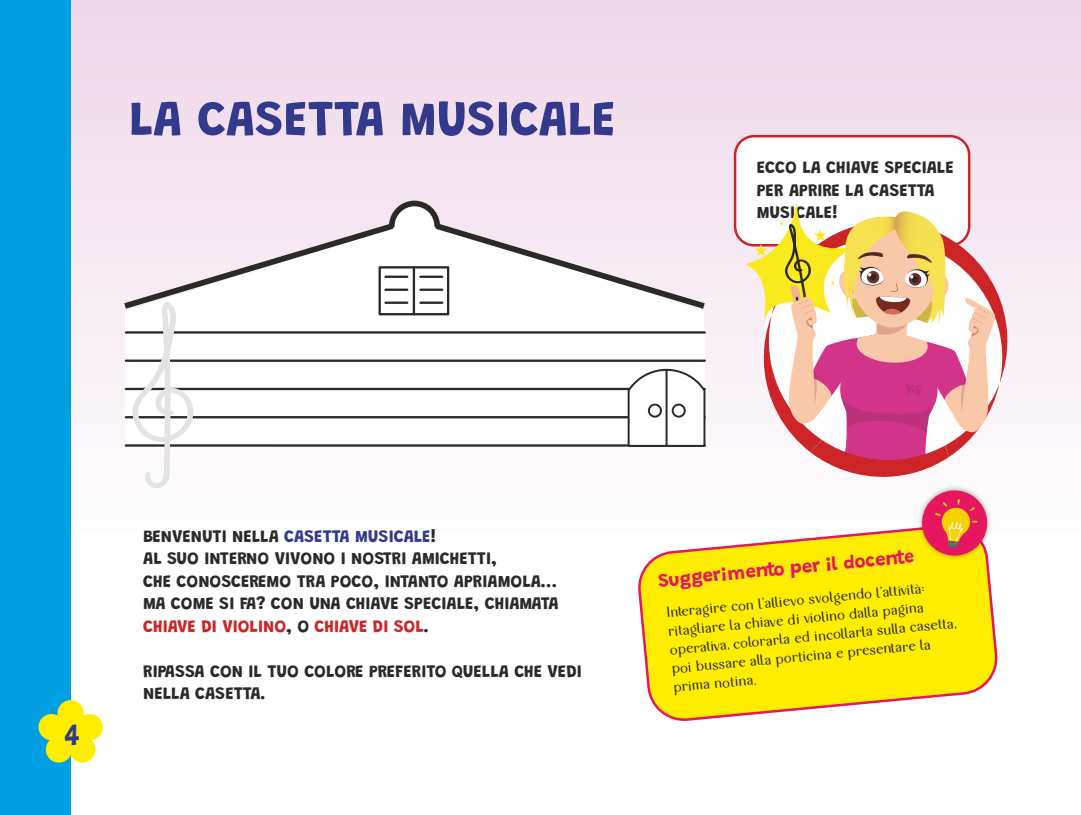
<style>
.page{position:relative;width:1081px;height:815px;background:#fff}
.page>*{position:absolute;margin:0;border:0;box-sizing:border-box;transform-origin:0 0}
.t1{font:700 50px "Grandstander";color:#343a8b}
.t2{font:700 30.5px "Grandstander";color:#343a8b}
.t3{font:700 18.75px "Grandstander";color:#e61660}
.t4{font:700 17.5px/22.5px "Grandstander";color:#2b2a29}
.t5{font:15px/18.9px "Galgony";color:#2b2a29}
.s1{color:#343a8b}
.s2{color:#cd2527}
</style>
<div class="page">
<div style="left:55px;top:0;width:1026px;height:533px;background:linear-gradient(to bottom,#efd7e9,#fefefe)"></div>
<svg style="left:125px;top:202px;width:582px;height:245px"></svg>
<svg style="left:124px;top:201px;width:581px;height:108px;fill:#f6e9f3"></svg>
<hr style="left:126px;top:331px;width:579px;height:3px;background:#2b2a29">
<hr style="left:126px;top:360px;width:579px;height:2px;background:#2b2a29">
<hr style="left:126px;top:388px;width:579px;height:2px;background:#2b2a29">
<hr style="left:126px;top:416px;width:579px;height:2px;background:#2b2a29">
<hr style="left:126px;top:444px;width:579px;height:3px;background:#2b2a29">
<svg style="left:626px;top:368px;width:80px;height:80px"></svg>
<hr style="left:665px;top:370px;width:2px;height:76px;background:#2b2a29">
<div style="left:672px;top:404px;width:14px;height:14px;border:2px solid #2b2a29;border-radius:50%"></div>
<div style="left:648px;top:404px;width:14px;height:14px;border:2px solid #2b2a29;border-radius:50%"></div>
<div style="left:378px;top:266px;width:71px;height:49px;border:2px solid #2b2a29"></div>
<hr style="left:413px;top:268px;width:2px;height:46px;background:#2b2a29">
<hr style="left:385px;top:276px;width:22px;height:2px;background:#2b2a29">
<hr style="left:385px;top:289px;width:22px;height:2px;background:#2b2a29">
<hr style="left:385px;top:302px;width:22px;height:2px;background:#2b2a29">
<hr style="left:420px;top:276px;width:22px;height:2px;background:#2b2a29">
<hr style="left:420px;top:289px;width:22px;height:2px;background:#2b2a29">
<hr style="left:420px;top:302px;width:22px;height:2px;background:#2b2a29">
<svg style="left:132px;top:302px;width:63px;height:188px"></svg>
<div style="left:735px;top:136px;width:234px;height:109px;background:#fefefe;border-radius:19px"></div>
<div style="left:734px;top:135px;width:236px;height:112px;border:2px solid #cd2527;border-radius:19px"></div>
<svg style="left:999px;top:219px;width:9px;height:165px"></svg>
<svg style="left:747px;top:199px;width:252px;height:279px"></svg>
<div style="left:0;top:0;width:71px;height:815px;background:#00a0e3"></div>
<svg style="left:38px;top:700px;width:65px;height:63px"></svg>
<svg style="left:635px;top:522px;width:365px;height:199px"></svg>
<img style="left:911px;top:480px;width:87px;height:86px">
<svg style="left:920px;top:489px;width:68px;height:68px;background:#e96d5f"></svg>
<h1 class="t1" style="left:129px;top:99px;width:488px">LA CASETTA MUSICALE</h1>
<p class="t4" style="left:757px;top:158px;width:198px">ECCO LA CHIAVE SPECIALE<br>PER APRIRE LA CASETTA<br>MUSICALE!</p>
<h2 class="t2" style="left:64px;top:723px;width:18px">4</h2>
<p class="t4" style="left:143px;top:526px;width:417px">BENVENUTI NELLA <span class="s1">CASETTA MUSICALE</span>!<br>AL SUO INTERNO VIVONO I NOSTRI AMICHETTI,<br>CHE CONOSCEREMO TRA POCO, INTANTO APRIAMOLA...<br>MA COME SI FA? CON UNA CHIAVE SPECIALE, CHIAMATA <span class="s2">CHIAVE DI VIOLINO</span>, O <span class="s2">CHIAVE DI SOL</span>.</p>
<p class="t4" style="left:143px;top:661px;width:440px">RIPASSA CON IL TUO COLORE PREFERITO QUELLA CHE VEDI<br>NELLA CASETTA.</p>
<p class="t3" style="left:657px;top:572px;width:259px;rotate:-5deg">Suggerimento per il docente</p>
<p class="t5" style="left:666px;top:604px;width:289px;rotate:-5deg">Interagire con l’allievo svolgendo l’attività: ritagliare la chiave di violino dalla pagina operativa, colorarla ed incollarla sulla casetta, poi bussare alla porticina e presentare la prima notina.</p>
</div>
